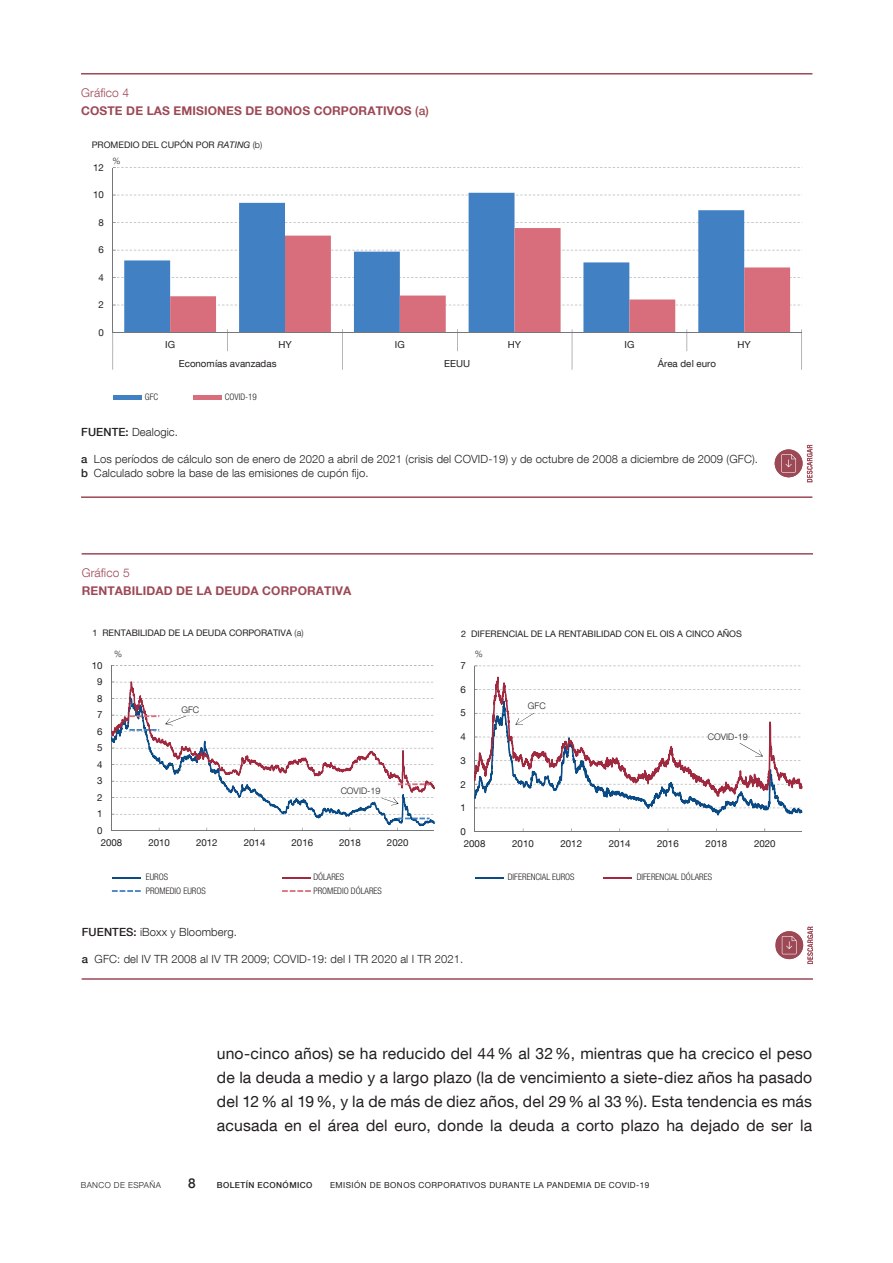
<style>
.page{position:relative;width:893px;height:1263px;background:#fff}
.page>*{position:absolute;margin:0;border:0;box-sizing:border-box;transform-origin:0 0}
.t1{font:15.75px/24px "Bd E Neue Helvetica";letter-spacing:.01em;color:#231f20;text-align:justify}
.t2{font:500 13.5px "Bd E Neue Helvetica";color:#231f20}
.t3{font:700 12px "Bd E Neue Helvetica";letter-spacing:.01em;color:#9d4855}
.t4{font:300 12px "Bd E Neue Helvetica";letter-spacing:.01em;color:#9d4855}
.t5{font:300 11.25px/13.5px "Bd E Neue Helvetica";letter-spacing:.01em;color:#231f20}
.t6{font:9.75px "Bd E Neue Helvetica";color:#231f20}
.t7{font:9px "Bd E Neue Helvetica";color:#231f20}
.t8{font:300 condensed 9px "Bd E Neue Helvetica";color:#231f20}
.t9{font:300 9px "Bd E Neue Helvetica";color:#231f20}
.t10{font:8.25px "Bd E Neue Helvetica";letter-spacing:.05em;color:#231f20}
.t11{font:500 8.25px "Bd E Neue Helvetica";letter-spacing:.05em;color:#231f20}
.t12{font:300 8.25px "Bd E Neue Helvetica";letter-spacing:.05em;color:#231f20}
.s1{font-weight:500}
.s2{font-style:italic}
.s3{font-weight:300}
</style>
<div class="page">
<hr style="left:81px;top:73px;width:731px;height:2px;background:#9d4855">
<hr style="left:81px;top:496px;width:731px;height:2px;background:#9d4855">
<svg style="left:114px;top:167px;width:688px;height:138px"></svg>
<svg style="left:124px;top:193px;width:620px;height:139px"></svg>
<svg style="left:170px;top:228px;width:620px;height:104px"></svg>
<hr style="left:113px;top:168px;width:1px;height:164px;background:#74787a">
<hr style="left:113px;top:332px;width:689px;height:1px;background:#74787a">
<svg style="left:227px;top:329px;width:1px;height:22px"></svg>
<svg style="left:457px;top:329px;width:1px;height:22px"></svg>
<svg style="left:687px;top:329px;width:1px;height:22px"></svg>
<svg style="left:113px;top:329px;width:1px;height:40px"></svg>
<svg style="left:342px;top:329px;width:1px;height:41px"></svg>
<svg style="left:572px;top:329px;width:1px;height:41px"></svg>
<svg style="left:801px;top:329px;width:1px;height:41px"></svg>
<div style="left:113px;top:395px;width:29px;height:5px;background:#4180c2"></div>
<div style="left:193px;top:395px;width:29px;height:5px;background:#d86e7b"></div>
<hr style="left:82px;top:553px;width:731px;height:2px;background:#9d4855">
<hr style="left:82px;top:978px;width:731px;height:2px;background:#9d4855">
<svg style="left:115px;top:665px;width:318px;height:1px"></svg>
<hr style="left:111px;top:665px;width:1px;height:165px;background:#74787a">
<svg style="left:112px;top:877px;width:29px;height:1px"></svg>
<svg style="left:282px;top:877px;width:29px;height:1px"></svg>
<svg style="left:112px;top:890px;width:29px;height:2px"></svg>
<svg style="left:282px;top:890px;width:29px;height:2px"></svg>
<svg style="left:111px;top:681px;width:324px;height:150px"></svg>
<hr style="left:474px;top:666px;width:1px;height:166px;background:#74787a">
<hr style="left:475px;top:831px;width:327px;height:1px;background:#74787a">
<svg style="left:475px;top:877px;width:28px;height:1px"></svg>
<svg style="left:603px;top:877px;width:29px;height:1px"></svg>
<svg style="left:474px;top:677px;width:328px;height:138px"></svg>
<svg style="left:807px;top:445px;width:5px;height:37px"></svg>
<div style="left:775px;top:449px;width:28px;height:28px;background:#9d4855;border-radius:50%"></div>
<svg style="left:781px;top:454px;width:15px;height:18px"></svg>
<svg style="left:776px;top:926px;width:37px;height:38px"></svg>
<p class="t4" style="left:81px;top:85px;width:49px">Gráfico 4</p>
<p class="t3" style="left:81px;top:103px;width:349px">COSTE DE LAS EMISIONES DE BONOS CORPORATIVOS <span class="s1">(a)</span></p>
<p class="t7" style="left:92px;top:139px;width:172px">PROMEDIO DEL CUPÓN POR <span class="s2">RATING</span> <span class="s3">(b)</span></p>
<p class="t6" style="left:93px;top:161px;width:12px">12</p>
<p class="t6" style="left:93px;top:189px;width:12px">10</p>
<p class="t6" style="left:98px;top:216px;width:7px">8</p>
<p class="t6" style="left:98px;top:244px;width:7px">6</p>
<p class="t6" style="left:98px;top:271px;width:7px">4</p>
<p class="t6" style="left:98px;top:299px;width:7px">2</p>
<p class="t6" style="left:98px;top:326px;width:7px">0</p>
<p class="t9" style="left:112px;top:155px;width:10px">%</p>
<p class="t6" style="left:165px;top:338px;width:11px">IG</p>
<p class="t6" style="left:278px;top:338px;width:15px">HY</p>
<p class="t6" style="left:395px;top:338px;width:11px">IG</p>
<p class="t6" style="left:508px;top:338px;width:15px">HY</p>
<p class="t6" style="left:624px;top:338px;width:11px">IG</p>
<p class="t6" style="left:737px;top:338px;width:15px">HY</p>
<p class="t6" style="left:179px;top:357px;width:99px">Economías avanzadas</p>
<p class="t6" style="left:444px;top:357px;width:27px">EEUU</p>
<p class="t6" style="left:658px;top:357px;width:60px">Área del euro</p>
<p class="t8" style="left:145px;top:392px;width:15px">GFC</p>
<p class="t8" style="left:225px;top:392px;width:34px">COVID-19</p>
<p class="t5" style="left:81px;top:425px;width:98px"><span class="s1">FUENTE:</span> Dealogic.</p>
<p class="t5" style="left:81px;top:452px;width:678px"><span class="s1">a</span> Los períodos de cálculo son de enero de 2020 a abril de 2021 (crisis del COVID-19) y de octubre de 2008 a diciembre de 2009 (GFC). <span class="s1">b</span> Calculado sobre la base de las emisiones de cupón fijo.</p>
<p class="t4" style="left:82px;top:565px;width:49px">Gráfico 5</p>
<p class="t3" style="left:82px;top:583px;width:271px">RENTABILIDAD DE LA DEUDA CORPORATIVA</p>
<p class="t7" style="left:92px;top:627px;width:213px">1 RENTABILIDAD DE LA DEUDA CORPORATIVA <span class="s3">(a)</span></p>
<p class="t6" style="left:92px;top:659px;width:12px">10</p>
<p class="t6" style="left:97px;top:676px;width:7px">9</p>
<p class="t6" style="left:97px;top:692px;width:7px">8</p>
<p class="t6" style="left:97px;top:709px;width:7px">7</p>
<p class="t6" style="left:97px;top:725px;width:7px">6</p>
<p class="t6" style="left:97px;top:742px;width:7px">5</p>
<p class="t6" style="left:97px;top:758px;width:7px">4</p>
<p class="t6" style="left:97px;top:775px;width:7px">3</p>
<p class="t6" style="left:97px;top:791px;width:7px">2</p>
<p class="t6" style="left:97px;top:808px;width:7px">1</p>
<p class="t6" style="left:97px;top:824px;width:7px">0</p>
<p class="t9" style="left:114px;top:648px;width:10px">%</p>
<p class="t9" style="left:181px;top:704px;width:19px">GFC</p>
<p class="t9" style="left:341px;top:786px;width:41px">COVID-19</p>
<p class="t6" style="left:101px;top:837px;width:23px">2008</p>
<p class="t6" style="left:148px;top:837px;width:23px">2010</p>
<p class="t6" style="left:196px;top:837px;width:23px">2012</p>
<p class="t6" style="left:244px;top:837px;width:23px">2014</p>
<p class="t6" style="left:292px;top:837px;width:23px">2016</p>
<p class="t6" style="left:339px;top:837px;width:23px">2018</p>
<p class="t6" style="left:387px;top:837px;width:23px">2020</p>
<p class="t8" style="left:146px;top:872px;width:24px">EUROS</p>
<p class="t8" style="left:313px;top:872px;width:32px">DÓLARES</p>
<p class="t8" style="left:146px;top:885px;width:61px">PROMEDIO EUROS</p>
<p class="t8" style="left:313px;top:885px;width:70px">PROMEDIO DÓLARES</p>
<p class="t7" style="left:461px;top:628px;width:282px">2 DIFERENCIAL DE LA RENTABILIDAD CON EL OIS A CINCO AÑOS</p>
<p class="t6" style="left:460px;top:660px;width:7px">7</p>
<p class="t6" style="left:460px;top:683px;width:7px">6</p>
<p class="t6" style="left:460px;top:707px;width:7px">5</p>
<p class="t6" style="left:460px;top:731px;width:7px">4</p>
<p class="t6" style="left:460px;top:754px;width:7px">3</p>
<p class="t6" style="left:460px;top:778px;width:7px">2</p>
<p class="t6" style="left:460px;top:801px;width:7px">1</p>
<p class="t6" style="left:460px;top:825px;width:7px">0</p>
<p class="t9" style="left:475px;top:648px;width:10px">%</p>
<p class="t9" style="left:528px;top:700px;width:19px">GFC</p>
<p class="t9" style="left:708px;top:731px;width:41px">COVID-19</p>
<p class="t6" style="left:464px;top:837px;width:23px">2008</p>
<p class="t6" style="left:512px;top:837px;width:23px">2010</p>
<p class="t6" style="left:560px;top:837px;width:23px">2012</p>
<p class="t6" style="left:609px;top:837px;width:23px">2014</p>
<p class="t6" style="left:657px;top:837px;width:23px">2016</p>
<p class="t6" style="left:706px;top:837px;width:23px">2018</p>
<p class="t6" style="left:754px;top:837px;width:23px">2020</p>
<p class="t8" style="left:508px;top:872px;width:68px">DIFERENCIAL EUROS</p>
<p class="t8" style="left:637px;top:872px;width:77px">DIFERENCIAL DÓLARES</p>
<p class="t5" style="left:82px;top:925px;width:157px"><span class="s1">FUENTES:</span> iBoxx y Bloomberg.</p>
<p class="t5" style="left:82px;top:952px;width:383px"><span class="s1">a</span> GFC: del IV TR 2008 al IV TR 2009; COVID-19: del I TR 2020 al I TR 2021.</p>
<p class="t1" style="left:217px;top:1041px;width:597px">uno-cinco años) se ha reducido del 44% al 32%, mientras que ha crecico el peso de la deuda a medio y a largo plazo (la de vencimiento a siete-diez años ha pasado del 12% al 19%, y la de más de diez años, del 29% al 33%). Esta tendencia es más acusada en el área del euro, donde la deuda a corto plazo ha dejado de ser la</p>
<p class="t12" style="left:81px;top:1180px;width:82px">BANCO DE ESPAÑA</p>
<p class="t2" style="left:188px;top:1175px;width:9px">8</p>
<p class="t11" style="left:217px;top:1180px;width:97px">BOLETÍN ECONÓMICO</p>
<p class="t10" style="left:330px;top:1180px;width:321px">EMISIÓN DE BONOS CORPORATIVOS DURANTE LA PANDEMIA DE COVID-19</p>
</div>
